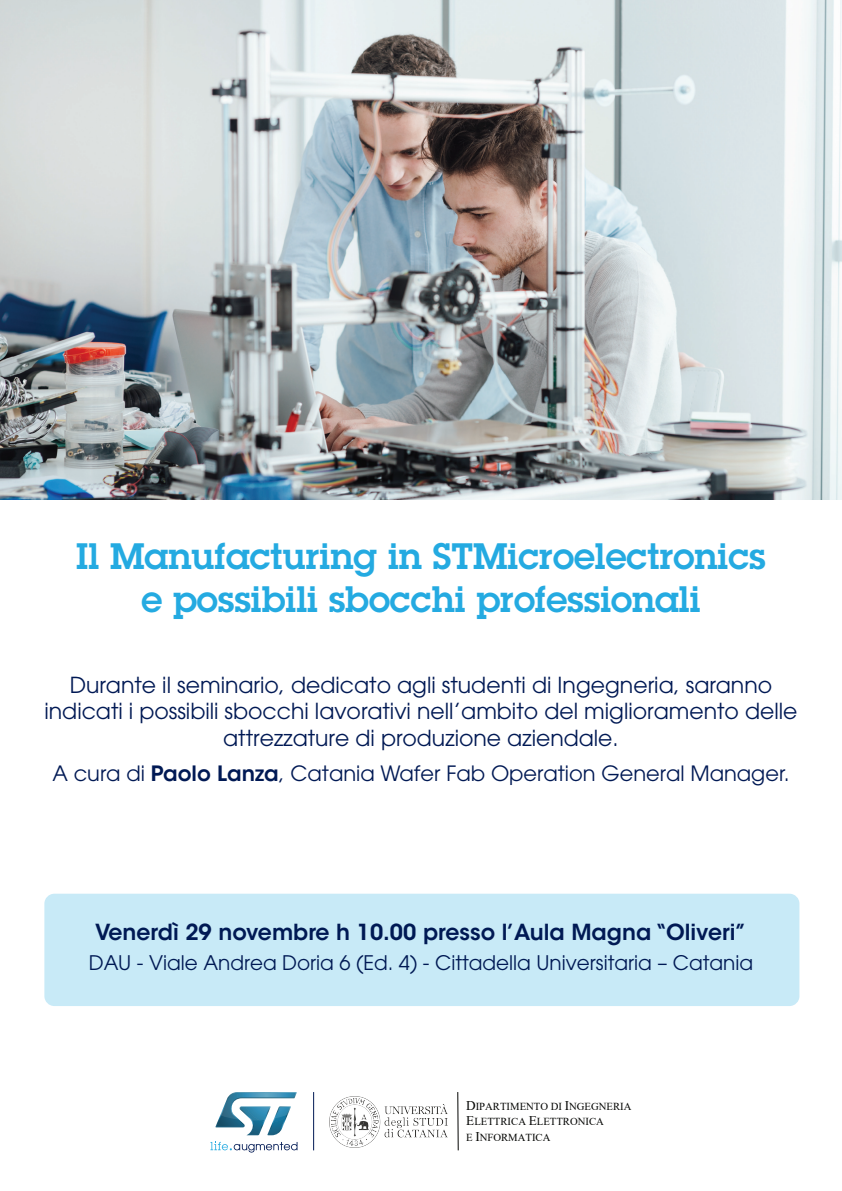
<style>
.page{position:relative;width:842px;height:1191px;background:#fff}
.page>*{position:absolute;margin:0;border:0;box-sizing:border-box;transform-origin:0 0}
.t1{font:600 36px/43.2px "Lubalin Graph Std";color:#24aae1;text-align:center}
.t2{font:22px/26.4px "ITC Avant Garde Pro";color:#001954;text-align:center}
.t3{font:600 22px "ITC Avant Garde Std";color:#001954}
.t4{font:21px "ITC Avant Garde Pro";color:#001954}
.t5{font:20px "ITC Avant Garde Pro";color:#001954}
.t6{font:10.7px/15.2px "Times New Roman";color:#040503}
.s1{font-family:"ITC Avant Garde Std";font-weight:600}
.s2{font-size:13.3px}
</style>
<div class="page">
<div style="left:44px;top:893px;width:755px;height:113px;background:#c8eaf7;border-radius:10px"></div>
<img style="left:0;top:0;width:842px;height:499px">
<svg style="left:210px;top:1092px;width:87px;height:60px"></svg>
<hr style="left:313px;top:1092px;width:1px;height:58px;background:#001954">
<img style="left:330px;top:1097px;width:118px;height:50px">
<svg style="left:457px;top:1092px;width:2px;height:59px"></svg>
<h1 class="t1" style="left:76px;top:534px;width:691px">Il Manufacturing in STMicroelectronics e possibili sbocchi professionali</h1>
<p class="t2" style="left:44px;top:671px;width:755px">Durante il seminario, dedicato agli studenti di Ingegneria, saranno indicati i possibili sbocchi lavorativi nell’ambito del miglioramento delle attrezzature di produzione aziendale.</p>
<p class="t4" style="left:52px;top:760px;width:739px">A cura di <span class="s1">Paolo Lanza</span>, Catania Wafer Fab Operation General Manager.</p>
<p class="t3" style="left:95px;top:918px;width:653px">Venerdì 29 novembre h 10.00 presso l’Aula Magna “Oliveri”</p>
<p class="t5" style="left:89px;top:950px;width:666px">DAU - Viale Andrea Doria 6 (Ed. 4) - Cittadella Universitaria – Catania</p>
<p class="t6" style="left:466px;top:1098px;width:167px"><span class="s2">D</span>IPARTIMENTO DI <span class="s2">I</span>NGEGNERIA<br><span class="s2">E</span>LETTRICA <span class="s2">E</span>LETTRONICA<br>E <span class="s2">I</span>NFORMATICA</p>
</div>
